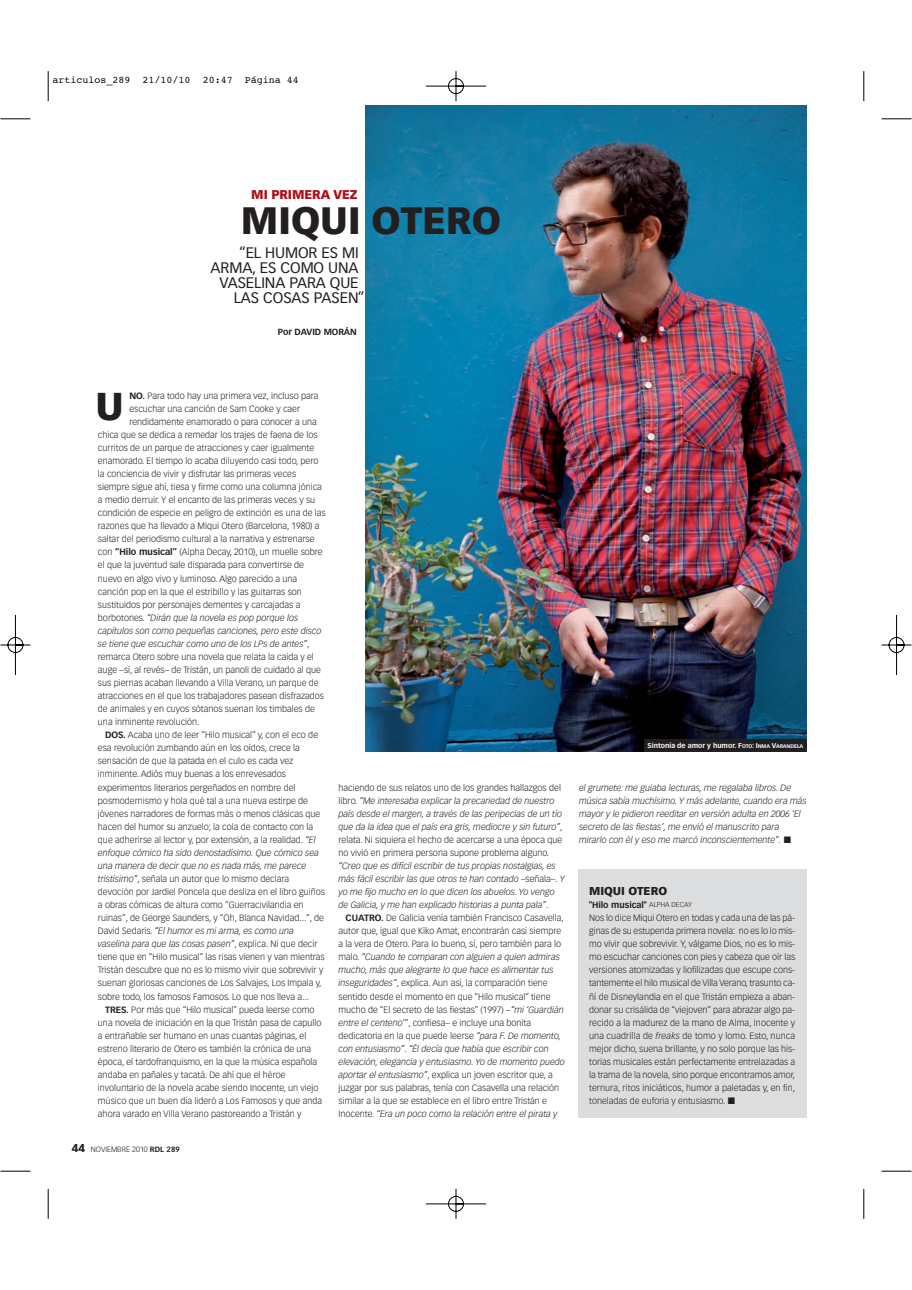
<style>
.page{position:relative;width:912px;height:1290px;background:#fff}
.page>*{position:absolute;margin:0;border:0;box-sizing:border-box;transform-origin:0 0}
.t1{font:900 38.12px "Vectora LH";color:#231f20}
.t2{font:900 37.5px "Vectora LH";color:#231f20}
.t3{font:15px "Vectora LH";letter-spacing:-.005em;color:#231f20}
.t4{font:900 12.5px "Vectora LH";letter-spacing:-.005em;color:#b00d15}
.t5{font:900 11.25px "Vectora LH";color:#231f20}
.t6{font:10px "Courier";color:#000}
.t7{font:300 9px/13px "Vectora LH";color:#231f20}
.t8{font:italic 300 9px/13.1px "Vectora LH";color:#231f20}
.t9{font:700 8.75px "Vectora LH";letter-spacing:-.005em;color:#231f20}
.t10{font:300 7.5px "Vectora LH";color:#231f20}
.t11{font:700 6.88px "Vectora LH";color:#fff}
.s1{font-weight:700}
.s2{font-style:normal}
.s3{font-style:italic}
.s4{font-weight:900;font-size:11.25px}
.s5{font-size:5.12px}
.s6{font-weight:300;font-size:6.88px}
</style>
<div class="page">
<img style="left:0;top:71px;width:911px;height:1148px">
<svg style="left:784px;top:836px;width:6px;height:7px"></svg>
<svg style="left:728px;top:1098px;width:6px;height:6px"></svg>
<p class="t6" style="left:52px;top:75px;width:248px">articulos_289 21/10/10 20:47 Página 44</p>
<h3 class="t4" style="left:251px;top:189px;width:108px">MI PRIMERA VEZ</h3>
<h2 class="t2" style="left:241px;top:205px;width:261px">MIQUI OTERO</h2>
<h3 class="t3" style="left:239px;top:246px;width:121px">“EL HUMOR ES MI</h3>
<h3 class="t3" style="left:210px;top:261px;width:149px">ARMA, ES COMO UNA</h3>
<h3 class="t3" style="left:219px;top:276px;width:141px">VASELINA PARA QUE</h3>
<h3 class="t3" style="left:234px;top:291px;width:132px">LAS COSAS PASEN”</h3>
<p class="t9" style="left:278px;top:328px;width:80px">Por DAVID MORÁN</p>
<p class="t7" style="left:129px;top:390px;width:190px"><span class="s1">NO.</span> Para todo hay una primera vez, incluso para</p>
<p class="t7" style="left:129px;top:403px;width:172px">escuchar una canción de Sam Cooke y caer</p>
<p class="t7" style="left:129px;top:416px;width:189px">rendidamente enamorado o para conocer a una</p>
<p class="t7" style="left:98px;top:429px;width:221px">chica que se dedica a remedar los trajes de faena de los</p>
<p class="t7" style="left:98px;top:442px;width:218px">curritos de un parque de atracciones y caer igualmente</p>
<p class="t7" style="left:98px;top:455px;width:222px">enamorado. El tiempo lo acaba diluyendo casi todo, pero</p>
<p class="t7" style="left:98px;top:468px;width:200px">la conciencia de vivir y disfrutar las primeras veces</p>
<p class="t7" style="left:98px;top:481px;width:225px">siempre sigue ahí, tiesa y firme como una columna jónica</p>
<p class="t7" style="left:98px;top:494px;width:219px">a medio derruir. Y el encanto de las primeras veces y su</p>
<p class="t7" style="left:98px;top:507px;width:229px">condición de especie en peligro de extinción es una de las</p>
<p class="t7" style="left:98px;top:520px;width:223px">razones que ha llevado a Miqui Otero (Barcelona, 1980) a</p>
<p class="t7" style="left:98px;top:533px;width:218px">saltar del periodismo cultural a la narrativa y estrenarse</p>
<p class="t7" style="left:98px;top:546px;width:226px">con <span class="s1">“Hilo musical”</span> (Alpha Decay, 2010), un muelle sobre</p>
<p class="t7" style="left:98px;top:559px;width:207px">el que la juventud sale disparada para convertirse de</p>
<p class="t7" style="left:98px;top:572px;width:201px">nuevo en algo vivo y luminoso. Algo parecido a una</p>
<p class="t7" style="left:98px;top:586px;width:205px">canción pop en la que el estribillo y las guitarras son</p>
<p class="t7" style="left:98px;top:599px;width:204px">sustituidos por personajes dementes y carcajadas a</p>
<p class="t8" style="left:98px;top:612px;width:202px"><span class="s2">borbotones.</span> “Dirán que la novela es pop porque los</p>
<p class="t8" style="left:98px;top:625px;width:225px">capítulos son como pequeñas canciones, pero este disco</p>
<p class="t8" style="left:98px;top:638px;width:213px">se tiene que escuchar como uno de los LPs de antes”<span class="s2">,</span></p>
<p class="t7" style="left:98px;top:651px;width:217px">remarca Otero sobre una novela que relata la caída y el</p>
<p class="t7" style="left:98px;top:664px;width:224px">auge –sí, al revés– de Tristán, un panoli de cuidado al que</p>
<p class="t7" style="left:98px;top:677px;width:222px">sus piernas acaban llevando a Villa Verano, un parque de</p>
<p class="t7" style="left:98px;top:690px;width:227px">atracciones en el que los trabajadores pasean disfrazados</p>
<p class="t7" style="left:98px;top:703px;width:218px">de animales y en cuyos sótanos suenan los timbales de</p>
<p class="t7" style="left:98px;top:716px;width:103px">una inminente revolución.</p>
<p class="t7" style="left:105px;top:729px;width:214px"><span class="s1">DOS.</span> Acaba uno de leer “Hilo musical” y, con el eco de</p>
<p class="t7" style="left:98px;top:742px;width:203px">esa revolución zumbando aún en los oídos, crece la</p>
<p class="t7" style="left:98px;top:755px;width:197px">sensación de que la patada en el culo es cada vez</p>
<p class="t7" style="left:98px;top:768px;width:189px">inminente. Adiós muy buenas a los enrevesados</p>
<p class="t7" style="left:98px;top:781px;width:199px">experimentos literarios pergeñados en nombre del</p>
<p class="t7" style="left:98px;top:795px;width:211px">posmodernismo y hola qué tal a una nueva estirpe de</p>
<p class="t7" style="left:98px;top:808px;width:224px">jóvenes narradores de formas más o menos clásicas que</p>
<p class="t7" style="left:98px;top:821px;width:217px">hacen del humor su anzuelo; la cola de contacto con la</p>
<p class="t7" style="left:98px;top:834px;width:219px">que adherirse al lector y, por extensión, a la realidad. <span class="s3">“El</span></p>
<p class="t8" style="left:98px;top:847px;width:222px">enfoque cómico ha sido denostadísimo. Que cómico sea</p>
<p class="t8" style="left:98px;top:860px;width:210px">una manera de decir que no es nada más, me parece</p>
<p class="t7" style="left:98px;top:873px;width:192px"><span class="s3">tristísimo”</span>, señala un autor que lo mismo declara</p>
<p class="t7" style="left:98px;top:886px;width:228px">devoción por Jardiel Poncela que desliza en el libro guiños</p>
<p class="t7" style="left:98px;top:899px;width:207px">a obras cómicas de altura como “Guerracivilandia en</p>
<p class="t7" style="left:98px;top:912px;width:227px">ruinas”, de George Saunders, y “Oh, Blanca Navidad...”, de</p>
<p class="t8" style="left:98px;top:925px;width:197px"><span class="s2">David Sedaris.</span> “El humor es mi arma, es como una</p>
<p class="t8" style="left:98px;top:938px;width:221px">vaselina para que las cosas pasen”<span class="s2">, explica. Ni que decir</span></p>
<p class="t7" style="left:98px;top:951px;width:228px">tiene que en “Hilo musical” las risas vienen y van mientras</p>
<p class="t7" style="left:98px;top:964px;width:227px">Tristán descubre que no es lo mismo vivir que sobrevivir y</p>
<p class="t7" style="left:98px;top:977px;width:225px">suenan gloriosas canciones de Los Salvajes, Los Impala y,</p>
<p class="t7" style="left:98px;top:990px;width:212px">sobre todo, los famosos Famosos. Lo que nos lleva a...</p>
<p class="t7" style="left:105px;top:1004px;width:211px"><span class="s1">TRES.</span> Por más que “Hilo musical” pueda leerse como</p>
<p class="t7" style="left:98px;top:1017px;width:225px">una novela de iniciación en la que Tristán pasa de capullo</p>
<p class="t7" style="left:98px;top:1030px;width:210px">a entrañable ser humano en unas cuantas páginas, el</p>
<p class="t7" style="left:98px;top:1043px;width:215px">estreno literario de Otero es también la crónica de una</p>
<p class="t7" style="left:98px;top:1056px;width:220px">época, el tardofranquismo, en la que la música española</p>
<p class="t7" style="left:98px;top:1069px;width:189px">andaba en pañales y tacatá. De ahí que el héroe</p>
<p class="t7" style="left:98px;top:1082px;width:222px">involuntario de la novela acabe siendo Inocente, un viejo</p>
<p class="t7" style="left:98px;top:1095px;width:225px">músico que un buen día lideró a Los Famosos y que anda</p>
<p class="t7" style="left:98px;top:1108px;width:205px">ahora varado en Villa Verano pastoreando a Tristán y</p>
<h1 class="t1" style="left:96px;top:390px;width:30px">U</h1>
<p class="t10" style="left:72px;top:1146px;width:109px"><span class="s4">44</span> NOVIEMBRE 2010 <span class="s1">RDL 289</span></p>
<p class="t7" style="left:338px;top:781px;width:225px">haciendo de sus relatos uno de los grandes hallazgos del libro. <span class="s3">“Me interesaba explicar la precariedad de nuestro país desde el margen, a través de las peripecias de un tío que da la idea que el país era gris, mediocre y sin futuro”</span>, relata. Ni siquiera el hecho de acercarse a una época que no vivió en primera persona supone problema alguno.</p>
<p class="t8" style="left:338px;top:860px;width:228px">“Creo que es difícil escribir de tus propias nostalgias, es más fácil escribir las que otros te han contado <span class="s2">–señala–.</span> Y yo me fijo mucho en lo que dicen los abuelos. Yo vengo de Galicia, y me han explicado historias a punta pala”<span class="s2">.</span></p>
<p class="t7" style="left:338px;top:912px;width:228px;text-indent:7px"><span class="s1">CUATRO.</span> De Galicia venía también Francisco Casavella, autor que, igual que Kiko Amat, encontrarán casi siempre a la vera de Otero. Para lo bueno, sí, pero también para lo malo. <span class="s3">“Cuando te comparan con alguien a quien admiras mucho, más que alegrarte lo que hace es alimentar tus inseguridades”</span>, explica. Aun así, la comparación tiene sentido desde el momento en que “Hilo musical” tiene mucho de “El secreto de las fiestas” (1997) –<span class="s3">“mi ‘Guardián entre el centeno</span>’”, confiesa– e incluye una bonita dedicatoria en la que puede leerse <span class="s3">“para F. De momento, con entusiasmo”</span>. <span class="s3">“Él decía que había que escribir con elevación, elegancia y entusiasmo. Yo de momento puedo aportar el entusiasmo”</span>, explica un joven escritor que, a juzgar por sus palabras, tenía con Casavella una relación similar a la que se establece en el libro entre Tristán e Inocente. <span class="s3">“Era un poco como la relación entre el pirata y</span></p>
<p class="t11" style="left:647px;top:743px;width:157px">Sintonía de amor y humor. F<span class="s5">OTO</span>: I<span class="s5">NMA</span> V<span class="s5">ARANDELA</span></p>
<p class="t8" style="left:579px;top:781px;width:229px">el grumete: me guiaba lecturas, me regalaba libros. De música sabía muchísimo. Y más adelante, cuando era más mayor y le pidieron reeditar en versión adulta en 2006 ‘El secreto de las fiestas’, me envió el manuscrito para mirarlo con él y eso me marcó inconscientemente”.</p>
<p class="t5" style="left:589px;top:886px;width:79px">MIQUI OTERO</p>
<p class="t9" style="left:589px;top:901px;width:104px">"Hilo musical" <span class="s6">ALPHA DECAY</span></p>
<p class="t7" style="left:589px;top:912px;width:207px;text-align:justify">Nos lo dice Miqui Otero en todas y cada una de las pá&shy;ginas de su estupenda primera novela: no es lo lo mis&shy;mo vivir que sobrevivir. Y, válgame Dios, no es lo mis&shy;mo escuchar canciones con pies y cabeza que oír las versiones atomizadas y liofilizadas que escupe cons&shy;tantemente el hilo musical de Villa Verano, trasunto ca&shy;ñí de Disneylandia en el que Tristán empieza a aban&shy;donar su crisálida de “viejoven” para abrazar algo pa&shy;recido a la madurez de la mano de Alma, Inocente y una cuadrilla de <span class="s3">freaks</span> de tomo y lomo. Esto, nunca mejor dicho, suena brillante, y no solo porque las his&shy;torias musicales están perfectamente entrelazadas a la trama de la novela, sino porque encontramos amor, ternura, ritos iniciáticos, humor a paletadas y, en fin, toneladas de euforia y entusiasmo.</p>
</div>
